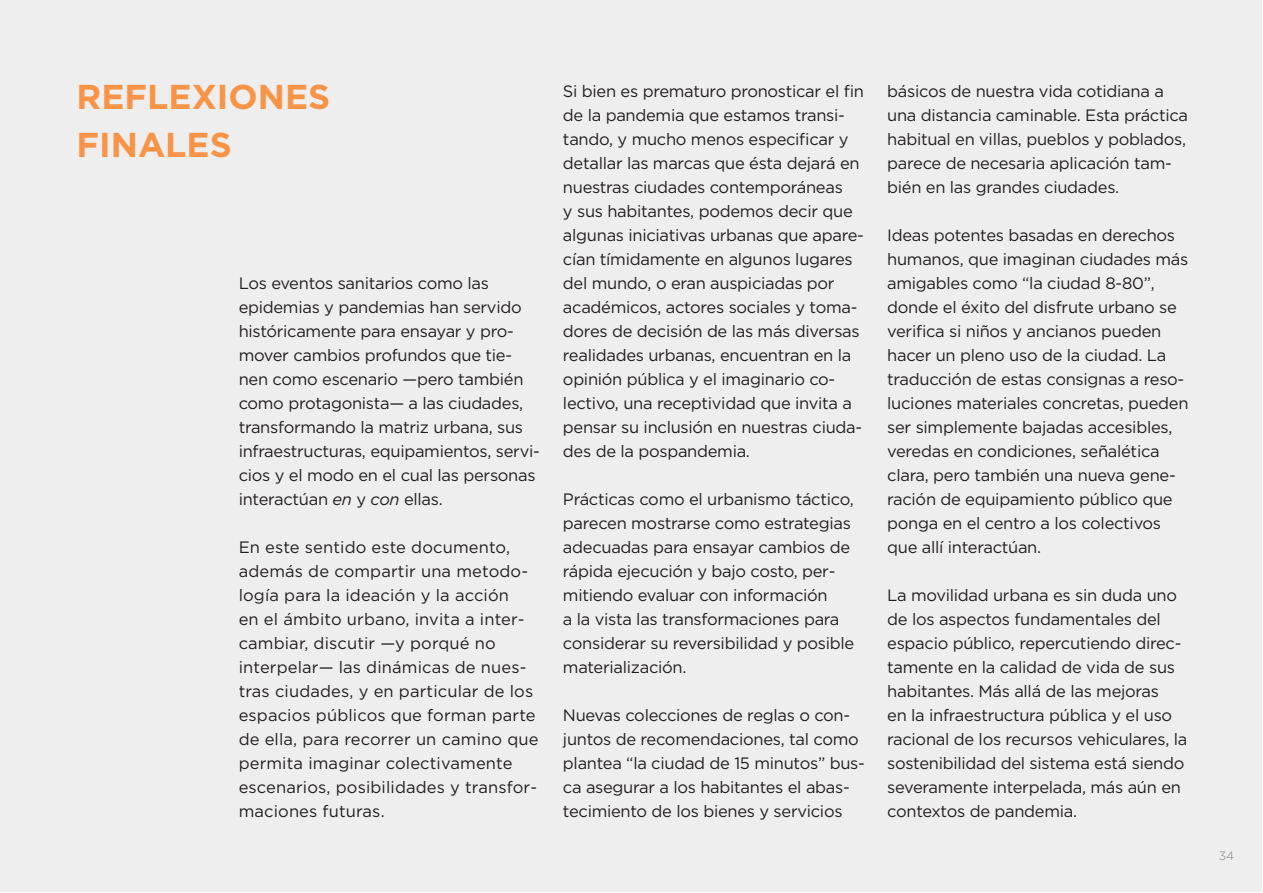
<style>
.page{position:relative;width:1263px;height:893px;background:#fff}
.page>*{position:absolute;margin:0;border:0;box-sizing:border-box;transform-origin:0 0}
.t1{font:700 34.5px/48px "Gotham";color:#f79447}
.t2{font:16.5px/24px "Gotham";letter-spacing:-.02em;color:#231f20}
.t3{font:16.5px/24px "Gotham";letter-spacing:.01em;color:#231f20}
.t4{font:300 12px "Gotham";color:#808285}
.s1{font-style:italic}
</style>
<div class="page">
<div style="left:1px;top:1px;width:1261px;height:891px;background:#eeeeef"></div>
<h1 class="t1" style="left:77px;top:72px;width:255px">REFLEXIONES<br>FINALES</h1>
<p class="t2" style="left:239px;top:271px;width:303px">Los eventos sanitarios como las epidemias y pandemias han servido históricamente para ensayar y pro&shy;mover cambios profundos que tie&shy;nen como escenario —pero también como protagonista— a las ciudades, transformando la matriz urbana, sus infraestructuras, equipamientos, servi&shy;cios y el modo en el cual las personas interactúan <span class="s1">en</span> y <span class="s1">con</span> ellas.</p>
<p class="t3" style="left:239px;top:535px;width:301px">En este sentido este documento, además de compartir una metodo&shy;logía para la ideación y la acción<br>en el ámbito urbano, invita a inter&shy;cambiar, discutir —y porqué no interpelar— las dinámicas de nues&shy;tras ciudades, y en particular de los espacios públicos que forman parte de ella, para recorrer un camino que permita imaginar colectivamente escenarios, posibilidades y transfor&shy;maciones futuras.</p>
<p class="t2" style="left:563px;top:79px;width:302px">Si bien es prematuro pronosticar el fin de la pandemia que estamos transi&shy;tando, y mucho menos especificar y detallar las marcas que ésta dejará en nuestras ciudades contemporáneas<br>y sus habitantes, podemos decir que algunas iniciativas urbanas que apare&shy;cían tímidamente en algunos lugares del mundo, o eran auspiciadas por académicos, actores sociales y toma&shy;dores de decisión de las más diversas realidades urbanas, encuentran en la opinión pública y el imaginario co&shy;lectivo, una receptividad que invita a pensar su inclusión en nuestras ciuda&shy;des de la pospandemia.</p>
<p class="t2" style="left:563px;top:487px;width:293px">Prácticas como el urbanismo táctico, parecen mostrarse como estrategias adecuadas para ensayar cambios de rápida ejecución y bajo costo, per&shy;mitiendo evaluar con información<br>a la vista las transformaciones para considerar su reversibilidad y posible materialización.</p>
<p class="t2" style="left:563px;top:703px;width:303px">Nuevas colecciones de reglas o con&shy;juntos de recomendaciones, tal como plantea “la ciudad de 15 minutos” bus&shy;ca asegurar a los habitantes el abas&shy;tecimiento de los bienes y servicios</p>
<p class="t2" style="left:887px;top:79px;width:302px">básicos de nuestra vida cotidiana a una distancia caminable. Esta práctica habitual en villas, pueblos y poblados, parece de necesaria aplicación tam&shy;bién en las grandes ciudades.</p>
<p class="t2" style="left:887px;top:223px;width:303px">Ideas potentes basadas en derechos humanos, que imaginan ciudades más amigables como “la ciudad 8-80”, donde el éxito del disfrute urbano se verifica si niños y ancianos pueden hacer un pleno uso de la ciudad. La traducción de estas consignas a reso&shy;luciones materiales concretas, pueden ser simplemente bajadas accesibles, veredas en condiciones, señalética clara, pero también una nueva gene&shy;ración de equipamiento público que ponga en el centro a los colectivos que allí interactúan.</p>
<p class="t2" style="left:887px;top:583px;width:302px">La movilidad urbana es sin duda uno de los aspectos fundamentales del espacio público, repercutiendo direc&shy;tamente en la calidad de vida de sus habitantes. Más allá de las mejoras<br>en la infraestructura pública y el uso racional de los recursos vehiculares, la sostenibilidad del sistema está siendo severamente interpelada, más aún en contextos de pandemia.</p>
<p class="t4" style="left:1219px;top:848px;width:17px">34</p>
</div>
